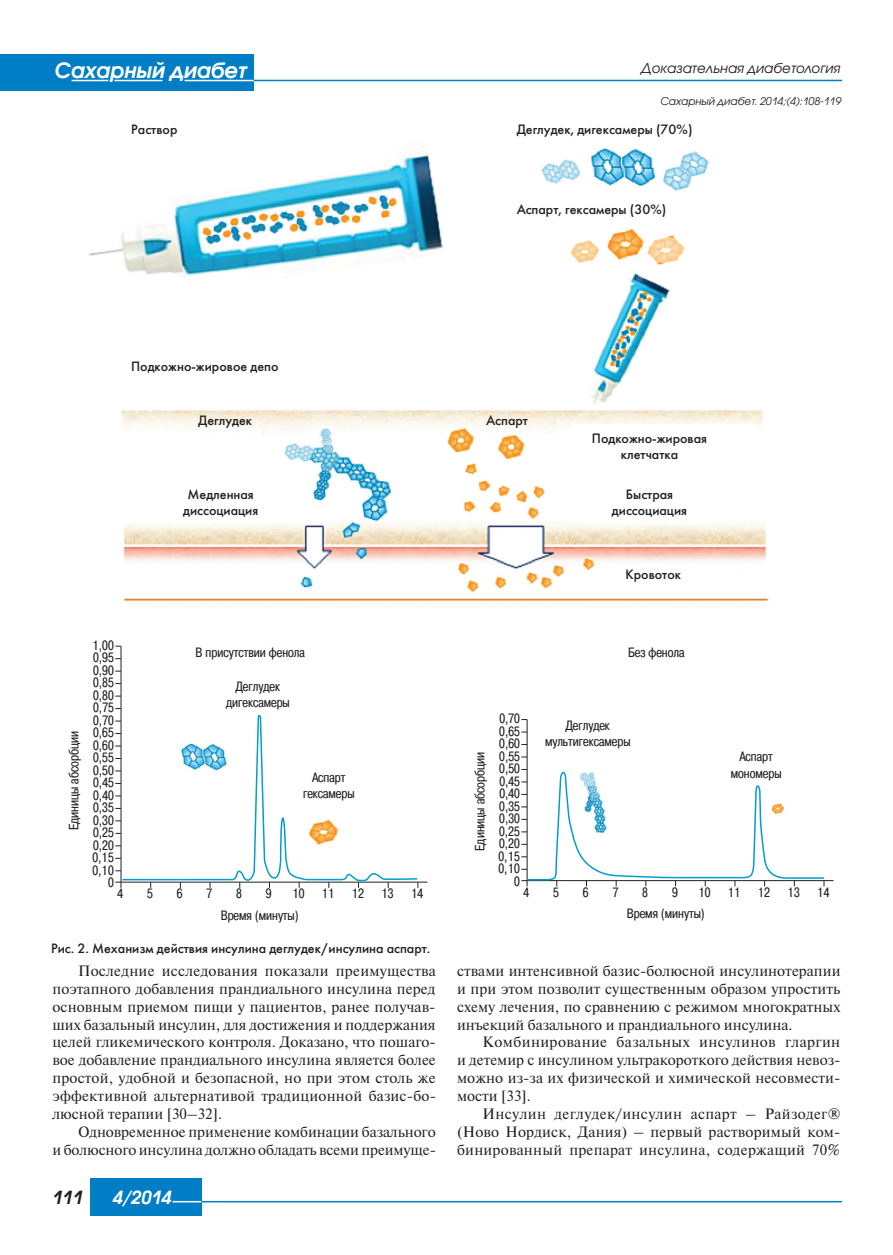
<style>
.page{position:relative;width:893px;height:1255px;background:#fff}
.page>*{position:absolute;margin:0;border:0;box-sizing:border-box;transform-origin:0 0}
.t1{font:italic 700 21px "Avant Garde Gothic C";color:#fff}
.t2{font:italic 700 18px "Avant Garde Gothic C";color:#fff}
.t3{font:italic 700 18px "Avant Garde Gothic C";color:#231f20}
.t4{font:15px/18px "Newton C";color:#231f20;text-align:justify}
.t5{font:13.5px/16.2px "Pragmatica Cond C";color:#231f20;text-align:center}
.t6{font:13.5px/16.2px "Futura Futuris C";color:#231f20;text-align:center}
.t7{font:italic 13.5px "Avant Garde Gothic C";color:#231f20}
.t8{font:italic 10.5px "Avant Garde Gothic C";color:#231f20}
</style>
<div class="page">
<div style="left:90px;top:1178px;width:112px;height:37px;background:#007ec5"></div>
<hr style="left:173px;top:1200px;width:29px;height:2px;background:#fff">
<hr style="left:202px;top:1200px;width:640px;height:2px;background:#007ec5">
<div style="left:0;top:54px;width:254px;height:37px;background:#007ec5"></div>
<hr style="left:114px;top:80px;width:48px;height:1px;background:#fff">
<hr style="left:185px;top:80px;width:73px;height:1px;background:#fff">
<hr style="left:72px;top:80px;width:36px;height:1px;background:#fff">
<hr style="left:254px;top:80px;width:588px;height:1px;background:#007ec5">
<img style="left:88px;top:148px;width:681px;height:454px">
<hr style="left:121px;top:646px;width:1px;height:236px;background:#231f20">
<hr style="left:121px;top:881px;width:306px;height:1px;background:#231f20">
<svg style="left:115px;top:881px;width:7px;height:6px"></svg>
<svg style="left:121px;top:714px;width:298px;height:168px"></svg>
<img style="left:308px;top:819px;width:30px;height:26px">
<img style="left:180px;top:741px;width:46px;height:30px">
<hr style="left:527px;top:880px;width:306px;height:1px;background:#231f20">
<svg style="left:526px;top:719px;width:300px;height:168px"></svg>
<img style="left:579px;top:766px;width:31px;height:72px">
<h1 class="t1" style="left:55px;top:58px;width:194px">Сахарный диабет</h1>
<p class="t7" style="left:641px;top:60px;width:201px">Доказательная диабетология</p>
<p class="t6" style="left:131px;top:121px;width:48px">Раствор</p>
<p class="t6" style="left:131px;top:358px;width:149px">Подкожно-жировое депо</p>
<p class="t6" style="left:198px;top:412px;width:55px">Деглудек</p>
<p class="t8" style="left:660px;top:95px;width:182px">Сахарный диабет. 2014;(4):108-119</p>
<p class="t6" style="left:517px;top:121px;width:177px">Деглудек, дигексамеры (70%)</p>
<p class="t6" style="left:517px;top:201px;width:151px">Аспарт, гексамеры (30%)</p>
<p class="t6" style="left:486px;top:412px;width:43px">Аспарт</p>
<p class="t6" style="left:592px;top:430px;width:117px">Подкожно-жировая клетчатка</p>
<p class="t6" style="left:183px;top:486px;width:77px">Медленная диссоциация</p>
<p class="t6" style="left:612px;top:486px;width:77px">Быстрая диссоциация</p>
<p class="t6" style="left:625px;top:566px;width:57px">Кровоток</p>
<p class="t5" style="left:66px;top:829px;width:100px;rotate:-90deg">Единицы абсорбции</p>
<p class="t5" style="left:92px;top:637px;width:23px">1,00</p>
<p class="t5" style="left:196px;top:644px;width:111px">В присутствии фенола</p>
<p class="t5" style="left:226px;top:678px;width:65px">Деглудек дигексамеры</p>
<p class="t5" style="left:93px;top:649px;width:22px">0,95</p>
<p class="t5" style="left:93px;top:662px;width:22px">0,90</p>
<p class="t5" style="left:93px;top:674px;width:22px">0,85</p>
<p class="t5" style="left:93px;top:687px;width:22px">0,80</p>
<p class="t5" style="left:93px;top:699px;width:22px">0,75</p>
<p class="t5" style="left:93px;top:712px;width:22px">0,70</p>
<p class="t5" style="left:93px;top:724px;width:22px">0,65</p>
<p class="t5" style="left:93px;top:737px;width:22px">0,60</p>
<p class="t5" style="left:93px;top:749px;width:22px">0,55</p>
<p class="t5" style="left:93px;top:762px;width:22px">0,50</p>
<p class="t5" style="left:303px;top:768px;width:53px">Аспарт гексамеры</p>
<p class="t5" style="left:93px;top:774px;width:22px">0,45</p>
<p class="t5" style="left:93px;top:787px;width:22px">0,40</p>
<p class="t5" style="left:93px;top:799px;width:22px">0,35</p>
<p class="t5" style="left:93px;top:812px;width:22px">0,30</p>
<p class="t5" style="left:93px;top:824px;width:22px">0,25</p>
<p class="t5" style="left:93px;top:836px;width:22px">0,20</p>
<p class="t5" style="left:92px;top:851px;width:23px;line-height:12.5px;text-align:left">0,15<br>0,10</p>
<p class="t5" style="left:108px;top:874px;width:7px">0</p>
<p class="t5" style="left:118px;top:885px;width:7px">4</p>
<p class="t5" style="left:147px;top:885px;width:7px">5</p>
<p class="t5" style="left:177px;top:885px;width:7px">6</p>
<p class="t5" style="left:207px;top:885px;width:7px">7</p>
<p class="t5" style="left:236px;top:885px;width:7px">8</p>
<p class="t5" style="left:266px;top:885px;width:7px">9</p>
<p class="t5" style="left:292px;top:885px;width:14px">10</p>
<p class="t5" style="left:322px;top:885px;width:14px">11</p>
<p class="t5" style="left:352px;top:885px;width:14px">12</p>
<p class="t5" style="left:381px;top:885px;width:14px">13</p>
<p class="t5" style="left:411px;top:885px;width:14px">14</p>
<p class="t5" style="left:628px;top:644px;width:58px">Без фенола</p>
<p class="t5" style="left:472px;top:850px;width:100px;rotate:-90deg">Единицы абсорбции</p>
<p class="t5" style="left:499px;top:710px;width:22px">0,70</p>
<p class="t5" style="left:545px;top:717px;width:87px">Деглудек мультигексамеры</p>
<p class="t5" style="left:499px;top:723px;width:22px">0,65</p>
<p class="t5" style="left:499px;top:735px;width:22px">0,60</p>
<p class="t5" style="left:499px;top:748px;width:22px">0,55</p>
<p class="t5" style="left:731px;top:748px;width:52px">Аспарт мономеры</p>
<p class="t5" style="left:499px;top:760px;width:22px">0,50</p>
<p class="t5" style="left:499px;top:773px;width:22px">0,45</p>
<p class="t5" style="left:499px;top:785px;width:22px">0,40</p>
<p class="t5" style="left:499px;top:798px;width:22px">0,35</p>
<p class="t5" style="left:499px;top:810px;width:22px">0,30</p>
<p class="t5" style="left:499px;top:822px;width:22px">0,25</p>
<p class="t5" style="left:499px;top:835px;width:22px">0,20</p>
<p class="t5" style="left:499px;top:849px;width:23px;line-height:12.5px;text-align:left">0,15<br>0,10</p>
<p class="t5" style="left:514px;top:872px;width:7px">0</p>
<p class="t5" style="left:524px;top:884px;width:7px">4</p>
<p class="t5" style="left:553px;top:884px;width:7px">5</p>
<p class="t5" style="left:583px;top:884px;width:7px">6</p>
<p class="t5" style="left:613px;top:884px;width:7px">7</p>
<p class="t5" style="left:642px;top:884px;width:7px">8</p>
<p class="t5" style="left:672px;top:884px;width:7px">9</p>
<p class="t5" style="left:698px;top:884px;width:14px">10</p>
<p class="t5" style="left:728px;top:884px;width:14px">11</p>
<p class="t5" style="left:758px;top:884px;width:14px">12</p>
<p class="t5" style="left:788px;top:884px;width:14px">13</p>
<p class="t5" style="left:817px;top:884px;width:14px">14</p>
<p class="t5" style="left:221px;top:907px;width:79px">Время (минуты)</p>
<p class="t5" style="left:627px;top:905px;width:79px">Время (минуты)</p>
<p class="t6" style="left:51px;top:940px;width:381px">Рис. 2. Механизм действия инсулина деглудек/инсулина аспарт.</p>
<p class="t4" style="left:53px;top:961px;width:385px;text-indent:26px">Последние исследования показали преимущества поэтапного добавления прандиального инсулина перед основным приемом пищи у пациентов, ранее получав&shy;ших базальный инсулин, для достижения и поддержания целей гликемического контроля. Доказано, что пошаго&shy;вое добавление прандиального инсулина является более простой, удобной и безопасной, но при этом столь же эффективной альтернативой традиционной базис-бо&shy;люсной терапии [30–32].</p>
<p class="t4" style="left:53px;top:1123px;width:385px;text-align:right">Одновременное применение комбинации базального<br>и болюсного инсулина должно обладать всеми преимуще-</p>
<p class="t4" style="left:457px;top:961px;width:385px">ствами интенсивной базис-болюсной инсулинотерапии и при этом позволит существенным образом упростить схему лечения, по сравнению с режимом многократных инъекций базального и прандиального инсулина.</p>
<p class="t4" style="left:457px;top:1033px;width:385px;text-indent:26px">Комбинирование базальных инсулинов гларгин и детемир с инсулином ультракороткого действия невоз&shy;можно из-за их физической и химической несовмести&shy;мости [33].</p>
<p class="t4" style="left:457px;top:1105px;width:385px;text-indent:26px">Инсулин деглудек/инсулин аспарт – Райзодег® (Ново Нордиск, Дания) – первый растворимый ком&shy;бинированный препарат инсулина, содержащий 70%</p>
<p class="t3" style="left:53px;top:1186px;width:32px">111</p>
<p class="t2" style="left:113px;top:1186px;width:60px">4/2014</p>
</div>
